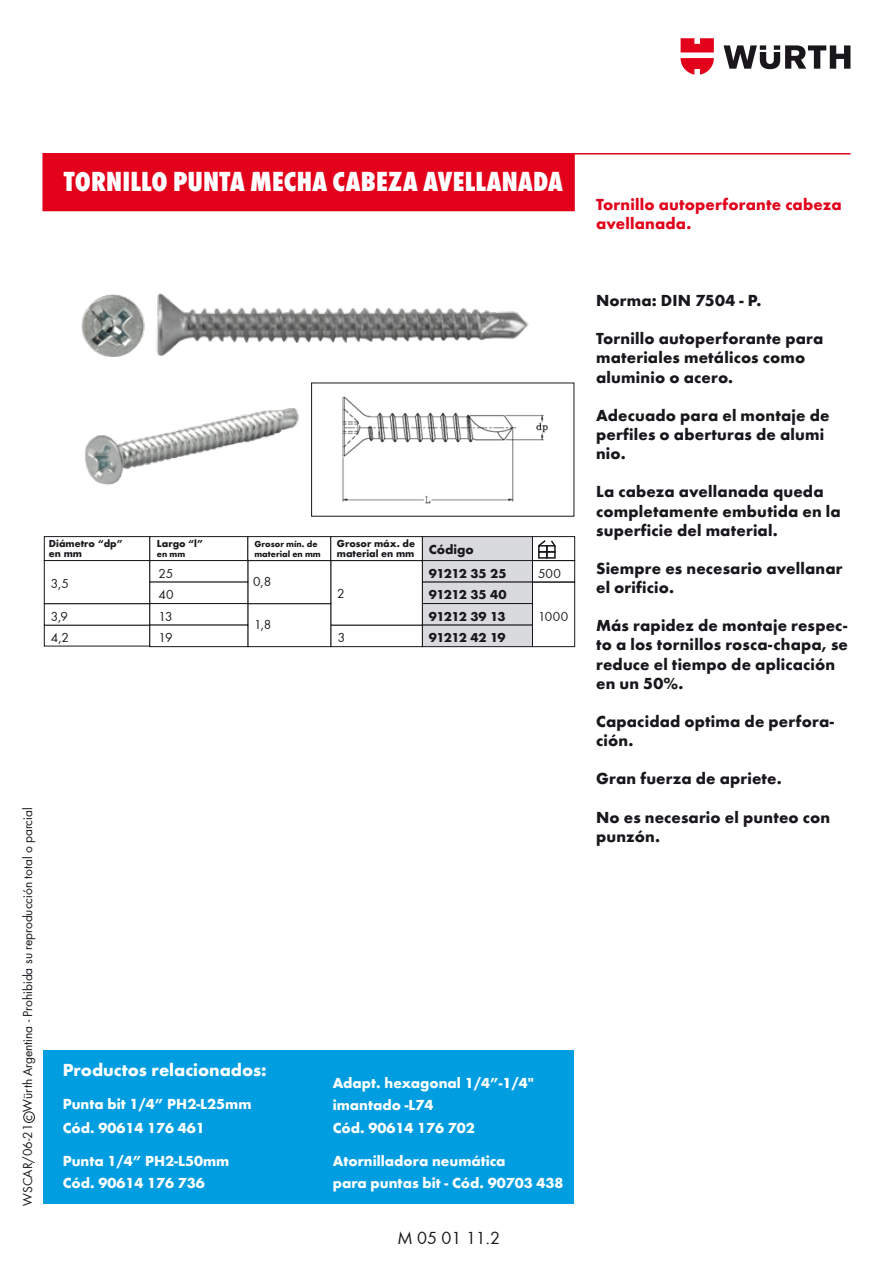
<style>
.page{position:relative;width:893px;height:1263px;background:#fff}
.page>*{position:absolute;margin:0;border:0;box-sizing:border-box;transform-origin:0 0}
.t1{font:28.5px "Wuerth Extra Bold Cond Caps";color:#fff}
.t2{font:700 18px "Wuerth";color:#fff}
.t3{font:18px "Wuerth";color:#1a171c}
.t4{font:700 16.5px/19.2px "Wuerth";letter-spacing:.01em;color:#1a171c}
.t5{font:700 16.5px/19.2px "Wuerth";letter-spacing:.01em;color:#e2001a}
.t6{font:700 15px/22.5px "Wuerth";color:#fff}
.t7{font:13.5px "Wuerth";color:#1a171c}
.t8{font:700 13.5px "Wuerth";color:#1a171c}
.t9{font:700 13.35px/21.5px "Wuerth";letter-spacing:-.04em;color:#1a171c;text-align:justify}
.t10{font:13.35px/21.5px "Wuerth";color:#1a171c;text-align:justify}
.t11{font:700 10.5px/10.5px "Wuerth";color:#1a171c}
.t12{font:700 9px/10.5px "Wuerth";color:#1a171c}
</style>
<div class="page">
<img style="left:346px;top:397px;width:203px;height:107px">
<div style="left:42px;top:153px;width:533px;height:58px;background:#e2001a"></div>
<hr style="left:574px;top:153px;width:276px;height:2px;background:#e2001a">
<div style="left:43px;top:1050px;width:531px;height:154px;background:#009ee0"></div>
<div style="left:149px;top:536px;width:99px;height:25px;background:#fff;border:1px solid #1a171c"></div>
<div style="left:330px;top:625px;width:93px;height:22px;background:#fff;border:1px solid #1a171c"></div>
<div style="left:248px;top:603px;width:83px;height:44px;background:#fff;border:1px solid #1a171c"></div>
<div style="left:248px;top:560px;width:83px;height:44px;background:#fff;border:1px solid #1a171c"></div>
<div style="left:149px;top:560px;width:99px;height:22px;background:#fff;border:1px solid #1a171c"></div>
<div style="left:149px;top:603px;width:99px;height:22px;background:#fff;border:1px solid #1a171c"></div>
<div style="left:149px;top:625px;width:99px;height:22px;background:#fff;border:1px solid #1a171c"></div>
<div style="left:44px;top:536px;width:106px;height:25px;background:#fff;border:1px solid #1a171c"></div>
<div style="left:44px;top:625px;width:106px;height:21px;background:#fff;border:1px solid #1a171c"></div>
<div style="left:44px;top:603px;width:106px;height:22px;background:#fff"></div>
<div style="left:248px;top:536px;width:83px;height:25px;background:#fff;border:1px solid #1a171c"></div>
<div style="left:330px;top:536px;width:93px;height:25px;background:#fff;border:1px solid #1a171c"></div>
<div style="left:532px;top:582px;width:43px;height:65px;border:1px solid #1a171c"></div>
<div style="left:44px;top:560px;width:106px;height:44px;background:#fff;border:1px solid #1a171c"></div>
<div style="left:532px;top:536px;width:43px;height:25px;border:1px solid #1a171c"></div>
<div style="left:422px;top:536px;width:111px;height:26px;background:#d9dadb;border:1px solid #1a171c"></div>
<div style="left:422px;top:560px;width:111px;height:22px;background:#d9dadb;border:1px solid #1a171c"></div>
<div style="left:422px;top:582px;width:111px;height:22px;background:#d9dadb"></div>
<div style="left:422px;top:603px;width:111px;height:22px;background:#d9dadb;border:1px solid #1a171c"></div>
<div style="left:422px;top:625px;width:111px;height:22px;background:#d9dadb;border:1px solid #1a171c"></div>
<div style="left:538px;top:545px;width:10px;height:8px;border:2px solid #1a171c"></div>
<div style="left:538px;top:551px;width:10px;height:8px;border:2px solid #1a171c"></div>
<div style="left:546px;top:545px;width:10px;height:8px;border:2px solid #1a171c"></div>
<div style="left:546px;top:551px;width:10px;height:8px;border:2px solid #1a171c"></div>
<svg style="left:538px;top:540px;width:18px;height:8px"></svg>
<svg style="left:723px;top:45px;width:127px;height:24px"></svg>
<svg style="left:681px;top:38px;width:33px;height:37px"></svg>
<div style="left:23px;top:1111px;width:12px;height:12px;border:1px solid #1a171c;border-radius:50%"></div>
<img style="left:176px;top:306px;width:387px;height:78px">
<img style="left:85px;top:367px;width:261px;height:150px">
<img style="left:81px;top:293px;width:95px;height:94px">
<h1 class="t1" style="left:64px;top:161px;width:501px">TORNILLO PUNTA MECHA CABEZA AVELLANADA</h1>
<p class="t11" style="left:49px;top:537px;width:75px">Diámetro “dp” en mm</p>
<p class="t11" style="left:157px;top:537px;width:48px">Largo “l”</p>
<p class="t12" style="left:157px;top:548px;width:30px">en mm</p>
<p class="t12" style="left:254px;top:538px;width:68px">Grosor mín. de material en mm</p>
<p class="t11" style="left:337px;top:537px;width:80px">Grosor máx. de material en mm</p>
<p class="t8" style="left:429px;top:540px;width:47px">Código</p>
<p class="t10" style="left:51px;top:572px;width:20px">3,5</p>
<p class="t10" style="left:158px;top:562px;width:17px">25<br>40<br>13<br>19</p>
<p class="t10" style="left:51px;top:605px;width:19px">3,9</p>
<p class="t10" style="left:51px;top:626px;width:20px">4,2</p>
<p class="t10" style="left:253px;top:570px;width:19px">0,8</p>
<p class="t10" style="left:254px;top:613px;width:19px">1,8</p>
<p class="t10" style="left:337px;top:582px;width:9px">2</p>
<p class="t10" style="left:338px;top:626px;width:9px">3</p>
<p class="t9" style="left:429px;top:561px;width:79px">91212 35 25<br>91212 35 40<br>91212 39 13<br>91212 42 19</p>
<p class="t10" style="left:538px;top:562px;width:24px">500</p>
<p class="t10" style="left:538px;top:605px;width:32px">1000</p>
<p class="t7" style="left:18px;top:1205px;width:400px;rotate:-90deg">WSCAR/06-21 c Würth Argentina - Prohibida su reproducción total o parcial</p>
<h1 class="t1" style="left:64px;top:1051px;width:333px">ARANDELAS DE CHAPA Y GOMA</h1>
<p class="t2" style="left:63px;top:1056px;width:206px">Productos relacionados:</p>
<p class="t6" style="left:63px;top:1090px;width:190px;line-height:24px">Punta bit 1/4” PH2-L25mm<br>Cód. 90614 176 461</p>
<p class="t6" style="left:63px;top:1148px;width:168px">Punta 1/4” PH2-L50mm<br>Cód. 90614 176 736</p>
<p class="t6" style="left:333px;top:1070px;width:203px">Adapt. hexagonal 1/4”-1/4" imantado -L74<br>Cód. 90614 176 702</p>
<p class="t6" style="left:333px;top:1148px;width:232px">Atornilladora neumática<br>para puntas bit - Cód. 90703 438</p>
<p class="t3" style="left:397px;top:1225px;width:104px">M 05 01 11.2</p>
<p class="t5" style="left:596px;top:194px;width:247px">Tornillo autoperforante cabeza avellanada.</p>
<p class="t4" style="left:596px;top:290px;width:167px">Norma: DIN 7504 - P.</p>
<p class="t4" style="left:596px;top:328px;width:229px">Tornillo autoperforante para materiales metálicos como aluminio o acero.</p>
<p class="t4" style="left:596px;top:404px;width:235px">Adecuado para el montaje de perfiles o aberturas de alumi nio.</p>
<p class="t4" style="left:596px;top:481px;width:246px">La cabeza avellanada queda completamente embutida en la superficie del material.</p>
<p class="t4" style="left:596px;top:557px;width:248px">Siempre es necesario avellanar el orificio.</p>
<p class="t4" style="left:596px;top:615px;width:253px">Más rapidez de montaje respec&shy;to a los tornillos rosca-chapa, se reduce el tiempo de aplicación en un 50%.</p>
<p class="t4" style="left:596px;top:711px;width:240px">Capacidad optima de perfora&shy;ción.</p>
<p class="t4" style="left:596px;top:768px;width:187px">Gran fuerza de apriete.</p>
<p class="t4" style="left:596px;top:806px;width:236px">No es necesario el punteo con punzón.</p>
</div>
